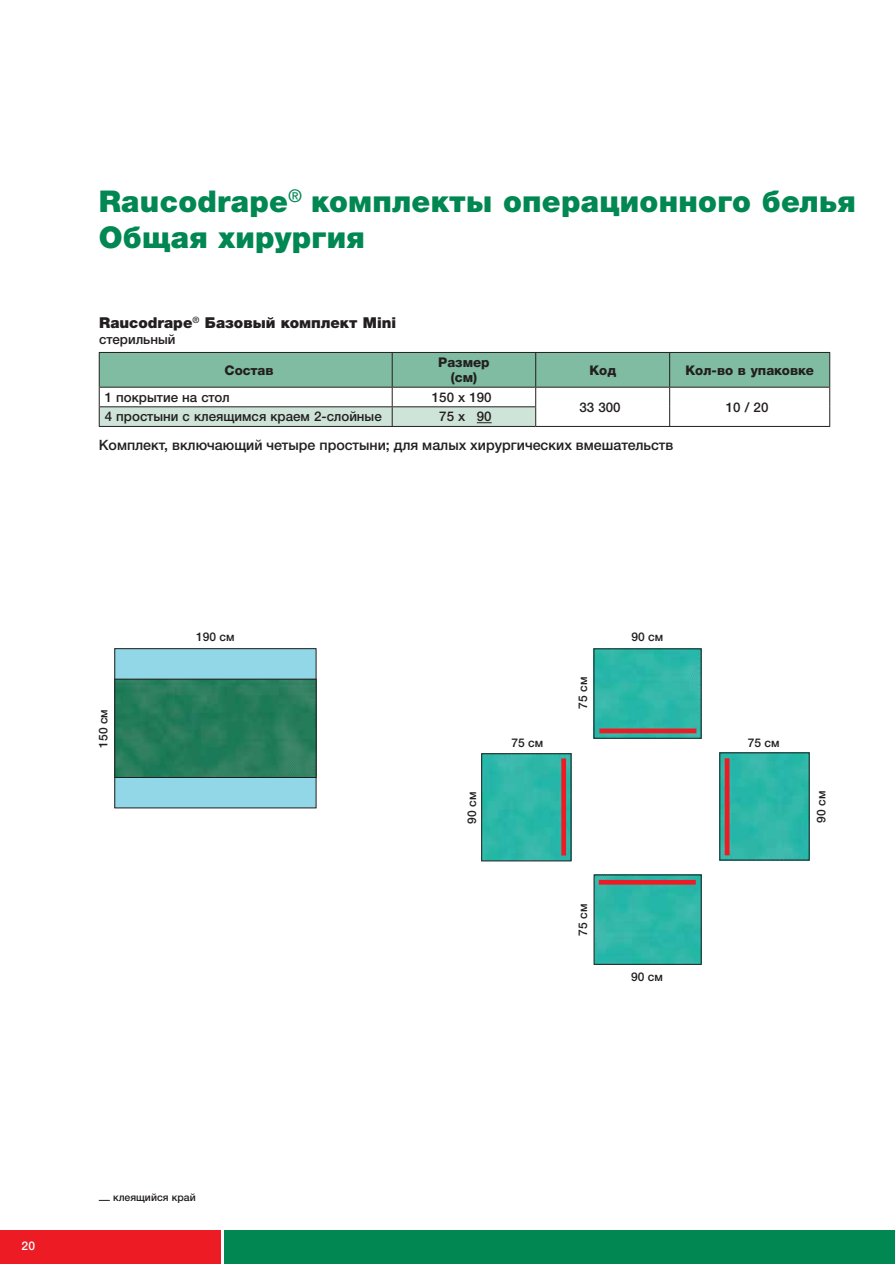
<style>
.page{position:relative;width:895px;height:1264px;background:#fff}
.page>*{position:absolute;margin:0;border:0;box-sizing:border-box;transform-origin:0 0}
.t1{font:900 30px/36px "Helvetica Neue LTW1 G";letter-spacing:.01em;color:#008752}
.t2{font:900 15px "Helvetica Neue LTW1 G";color:#231f20}
.t3{font:500 14.25px "Helvetica Neue LTW1 G";color:#231f20}
.t4{font:500 13.35px "Helvetica Neue LTW1 G";color:#231f20}
.t5{font:800 13.35px/15.1px "Helvetica Neue LTW1 G";color:#231f20;text-align:center}
.t6{font:500 12px "Helvetica Neue LTW1 G";color:#231f20}
.t7{font:500 12px "Helvetica Neue LTW1 G";color:#fff}
.t8{font:500 10.5px "Helvetica Neue LTW1 G";color:#231f20}
</style>
<div class="page">
<div style="left:224px;top:1230px;width:671px;height:33px;background:#008752"></div>
<div style="left:0;top:1230px;width:220px;height:33px;background:#ed1c24"></div>
<hr style="left:99px;top:426px;width:437px;height:1px;background:#231f20">
<hr style="left:536px;top:426px;width:294px;height:1px;background:#231f20">
<svg style="left:99px;top:352px;width:731px;height:74px"></svg>
<img style="left:596px;top:650px;width:103px;height:86px">
<div style="left:599px;top:728px;width:97px;height:5px;background:#ed1c24"></div>
<img style="left:596px;top:876px;width:103px;height:86px">
<hr style="left:599px;top:880px;width:97px;height:4px;background:#ed1c24">
<img style="left:721px;top:754px;width:86px;height:104px">
<div style="left:719px;top:752px;width:90px;height:108px;border:1px solid #231f20"></div>
<hr style="left:725px;top:758px;width:4px;height:97px;background:#ed1c24">
<img style="left:483px;top:755px;width:86px;height:104px">
<div style="left:481px;top:753px;width:90px;height:108px;border:1px solid #231f20"></div>
<div style="left:561px;top:758px;width:5px;height:97px;background:#ed1c24"></div>
<div style="left:115px;top:648px;width:201px;height:160px;background:#92d7e7"></div>
<div style="left:114px;top:648px;width:202px;height:160px;border:1px solid #231f20"></div>
<img style="left:116px;top:681px;width:198px;height:95px">
<div style="left:114px;top:679px;width:202px;height:99px;border:1px solid #231f20"></div>
<h1 class="t1" style="left:99px;top:183px;width:758px">Raucodrape<sup>®</sup> комплекты операционного белья<br>Общая хирургия</h1>
<p class="t2" style="left:99px;top:314px;width:298px">Raucodrape<sup>®</sup> Базовый комплект Mini</p>
<p class="t4" style="left:99px;top:334px;width:78px">стерильный</p>
<p class="t5" style="left:225px;top:364px;width:50px">Состав</p>
<p class="t5" style="left:438px;top:356px;width:53px">Размер (см)</p>
<p class="t5" style="left:589px;top:364px;width:28px">Код</p>
<p class="t5" style="left:685px;top:364px;width:130px">Кол-во в упаковке</p>
<p class="t4" style="left:105px;top:392px;width:126px">1 покрытие на стол</p>
<p class="t4" style="left:432px;top:392px;width:61px">150 x 190</p>
<p class="t4" style="left:580px;top:402px;width:43px">33 300</p>
<p class="t4" style="left:726px;top:402px;width:44px">10 / 20</p>
<p class="t4" style="left:105px;top:412px;width:278px">4 простыни с клеящимся краем 2-слойные</p>
<p class="t4" style="left:439px;top:412px;width:54px">75 x 90</p>
<p class="t3" style="left:99px;top:440px;width:576px">Комплект, включающий четыре простыни; для малых хирургических вмешательств</p>
<p class="t6" style="left:99px;top:747px;width:40px;rotate:-90deg">150 см</p>
<p class="t6" style="left:196px;top:632px;width:40px">190 см</p>
<p class="t6" style="left:468px;top:823px;width:33px;rotate:-90deg">90 см</p>
<p class="t6" style="left:511px;top:738px;width:33px">75 см</p>
<p class="t6" style="left:579px;top:708px;width:33px;rotate:-90deg">75 см</p>
<p class="t6" style="left:579px;top:936px;width:33px;rotate:-90deg">75 см</p>
<p class="t6" style="left:631px;top:632px;width:33px">90 см</p>
<p class="t6" style="left:631px;top:972px;width:33px">90 см</p>
<p class="t6" style="left:748px;top:738px;width:33px">75 см</p>
<p class="t6" style="left:817px;top:822px;width:33px;rotate:-90deg">90 см</p>
<p class="t7" style="left:22px;top:1241px;width:15px">20</p>
<p class="t8" style="left:113px;top:1193px;width:84px">клеящийся край</p>
</div>
